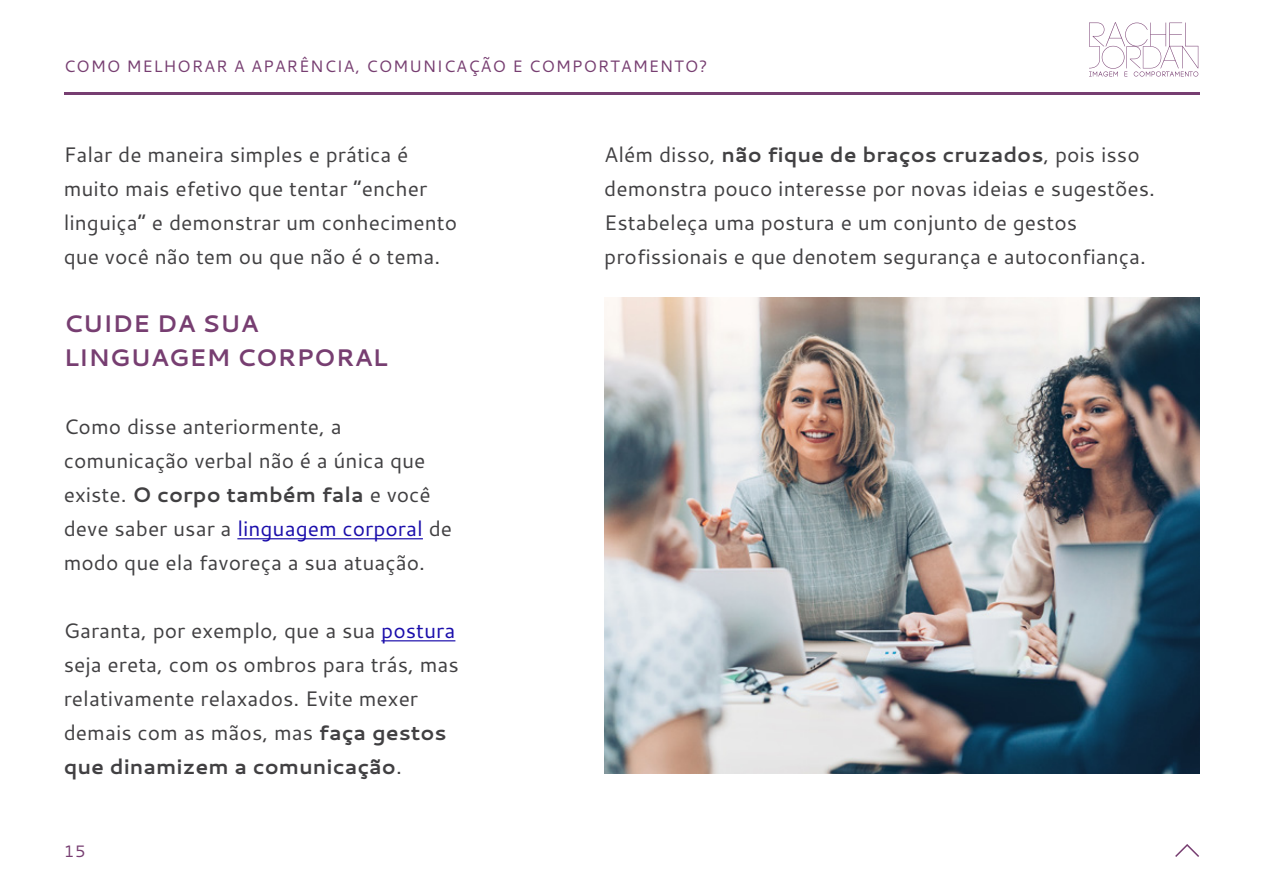
<style>
.page{position:relative;width:1263px;height:893px;background:#fff}
.page>*{position:absolute;margin:0;border:0;box-sizing:border-box;transform-origin:0 0}
.t1{font:700 24px/34px "Cantarell";color:#773e71}
.t2{font:21px/34px "Cantarell";color:#414042}
.t3{font:16.5px "Cantarell";letter-spacing:.05em;color:#773e71}
.s1{font-weight:700}
.s2{color:#1a0dab}
</style>
<div class="page">
<hr style="left:64px;top:92px;width:1135px;height:2px;background:#773e71">
<svg style="left:1175px;top:844px;width:24px;height:13px"></svg>
<svg style="left:1089px;top:22px;width:109px;height:55px"></svg>
<hr style="left:237px;top:538px;width:186px;height:1px;background:#1a0dab">
<hr style="left:381px;top:640px;width:74px;height:1px;background:#1a0dab">
<img style="left:604px;top:298px;width:595px;height:476px">
<p class="t3" style="left:64px;top:55px;width:645px">COMO MELHORAR A APARÊNCIA, COMUNICAÇÃO E COMPORTAMENTO?</p>
<p class="t2" style="left:64px;top:136px;width:395px">Falar de maneira simples e prática é muito mais efetivo que tentar “encher linguiça” e demonstrar um conhecimento que você não tem ou que não é o tema.</p>
<p class="t1" style="left:64px;top:305px;width:325px">CUIDE DA SUA<br>LINGUAGEM CORPORAL</p>
<p class="t2" style="left:64px;top:409px;width:390px">Como disse anteriormente, a comunicação verbal não é a única que existe. <span class="s1">O corpo também fala</span> e você deve saber usar a <span class="s2">linguagem corporal</span> de modo que ela favoreça a sua atuação.</p>
<p class="t2" style="left:64px;top:613px;width:397px">Garanta, por exemplo, que a sua <span class="s2">postura </span>seja ereta, com os ombros para trás, mas relativamente relaxados. Evite mexer demais com as mãos, mas <span class="s1">faça gestos que dinamizem a comunicação</span>.</p>
<p class="t3" style="left:64px;top:839px;width:23px">15</p>
<p class="t2" style="left:604px;top:136px;width:552px">Além disso, <span class="s1">não fique de braços cruzados</span>, pois isso demonstra pouco interesse por novas ideias e sugestões.<br>Estabeleça uma postura e um conjunto de gestos profissionais e que denotem segurança e autoconfiança.</p>
</div>
